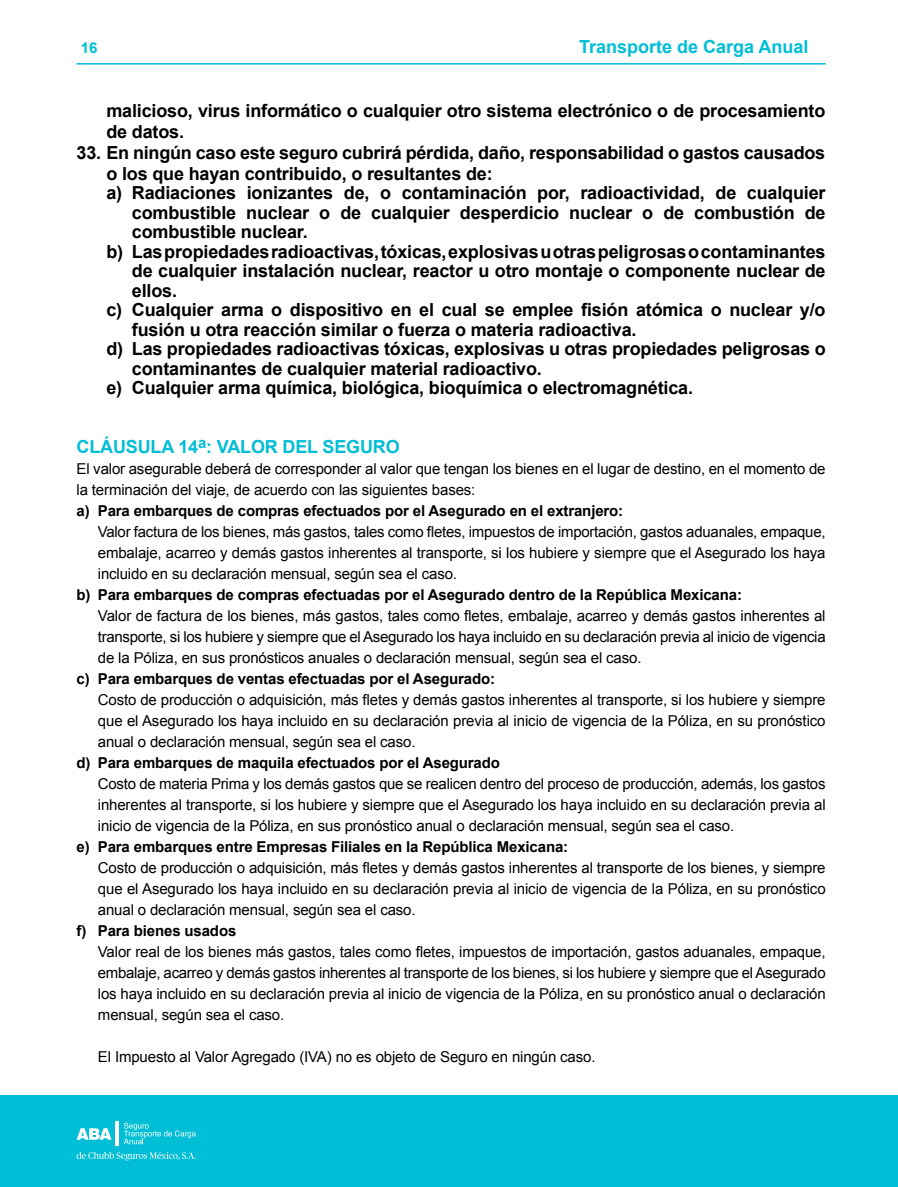
<style>
.page{position:relative;width:898px;height:1187px;background:#fff}
.page>*{position:absolute;margin:0;border:0;box-sizing:border-box;transform-origin:0 0}
.t1{font:700 18px/21px "Arial";letter-spacing:-.01em;color:#000}
.t2{font:700 18px "Arial";letter-spacing:-.01em;color:#00bed6}
.t3{font:15px/21px "Arial";letter-spacing:-.01em;color:#000;text-align:justify}
.t4{font:700 15px "Arial";letter-spacing:-.01em;color:#000}
.t5{font:700 15px "Arial";color:#00bed6}
</style>
<div class="page">
<hr style="left:77px;top:63px;width:748px;height:2px;background:#00bed6">
<div style="left:0;top:1095px;width:897px;height:91px;background:#00bed6"></div>
<svg style="left:124px;top:1122px;width:72px;height:22px"></svg>
<svg style="left:77px;top:1128px;width:34px;height:11px"></svg>
<hr style="left:115px;top:1121px;width:3px;height:24px;background:#fff">
<svg style="left:77px;top:1151px;width:119px;height:9px"></svg>
<p class="t5" style="left:81px;top:38px;width:18px">16</p>
<p class="t2" style="left:578px;top:34px;width:231px">Transporte de Carga Anual</p>
<p class="t1" style="left:106px;top:100px;width:720px">malicioso, virus informático o cualquier otro sistema electrónico o de procesamiento de datos.</p>
<p class="t1" style="left:77px;top:142px;width:750px">33. En ningún caso este seguro cubrirá pérdida, daño, responsabilidad o gastos causados</p>
<p class="t1" style="left:106px;top:163px;width:387px">o los que hayan contribuido, o resultantes de:</p>
<p class="t1" style="left:106px;top:183px;width:720px">a) Radiaciones ionizantes de, o contaminación por, radioactividad, de cualquier</p>
<p class="t1" style="left:132px;top:202px;width:695px">combustible nuclear o de cualquier desperdicio nuclear o de combustión de</p>
<p class="t1" style="left:132px;top:222px;width:177px">combustible nuclear.</p>
<p class="t1" style="left:106px;top:241px;width:720px">b) Las propiedades radioactivas, tóxicas, explosivas u otras peligrosas o contaminantes</p>
<p class="t1" style="left:132px;top:261px;width:695px">de cualquier instalación nuclear, reactor u otro montaje o componente nuclear de</p>
<p class="t1" style="left:132px;top:280px;width:47px">ellos.</p>
<p class="t1" style="left:106px;top:300px;width:720px">c) Cualquier arma o dispositivo en el cual se emplee fisión atómica o nuclear y/o</p>
<p class="t1" style="left:132px;top:319px;width:506px">fusión u otra reacción similar o fuerza o materia radioactiva.</p>
<p class="t1" style="left:106px;top:339px;width:720px">d) Las propiedades radioactivas tóxicas, explosivas u otras propiedades peligrosas o</p>
<p class="t1" style="left:132px;top:358px;width:411px">contaminantes de cualquier material radioactivo.</p>
<p class="t1" style="left:106px;top:378px;width:588px">e) Cualquier arma química, biológica, bioquímica o electromagnética.</p>
<p class="t2" style="left:77px;top:434px;width:324px">CLÁUSULA 14<sup>a</sup>: VALOR DEL SEGURO</p>
<p class="t3" style="left:76px;top:458px;width:750px">El valor asegurable deberá de corresponder al valor que tengan los bienes en el lugar de destino, en el momento de la terminación del viaje, de acuerdo con las siguientes bases:</p>
<p class="t4" style="left:76px;top:500px;width:548px">a) Para embarques de compras efectuados por el Asegurado en el extranjero:</p>
<p class="t3" style="left:98px;top:521px;width:729px">Valor factura de los bienes, más gastos, tales como fletes, impuestos de importación, gastos aduanales, empaque, embalaje, acarreo y demás gastos inherentes al transporte, si los hubiere y siempre que el Asegurado los haya incluido en su declaración mensual, según sea el caso.</p>
<p class="t4" style="left:77px;top:584px;width:666px">b) Para embarques de compras efectuadas por el Asegurado dentro de la República Mexicana:</p>
<p class="t3" style="left:98px;top:605px;width:729px">Valor de factura de los bienes, más gastos, tales como fletes, embalaje, acarreo y demás gastos inherentes al transporte, si los hubiere y siempre que el Asegurado los haya incluido en su declaración previa al inicio de vigencia de la Póliza, en sus pronósticos anuales o declaración mensual, según sea el caso.</p>
<p class="t4" style="left:77px;top:668px;width:420px">c) Para embarques de ventas efectuadas por el Asegurado:</p>
<p class="t3" style="left:98px;top:689px;width:729px">Costo de producción o adquisición, más fletes y demás gastos inherentes al transporte, si los hubiere y siempre que el Asegurado los haya incluido en su declaración previa al inicio de vigencia de la Póliza, en su pronóstico anual o declaración mensual, según sea el caso.</p>
<p class="t4" style="left:77px;top:752px;width:425px">d) Para embarques de maquila efectuados por el Asegurado</p>
<p class="t3" style="left:98px;top:773px;width:729px">Costo de materia Prima y los demás gastos que se realicen dentro del proceso de producción, además, los gastos inherentes al transporte, si los hubiere y siempre que el Asegurado los haya incluido en su declaración previa al inicio de vigencia de la Póliza, en sus pronóstico anual o declaración mensual, según sea el caso.</p>
<p class="t4" style="left:77px;top:836px;width:493px">e) Para embarques entre Empresas Filiales en la República Mexicana:</p>
<p class="t3" style="left:98px;top:857px;width:729px">Costo de producción o adquisición, más fletes y demás gastos inherentes al transporte de los bienes, y siempre que el Asegurado los haya incluido en su declaración previa al inicio de vigencia de la Póliza, en su pronóstico anual o declaración mensual, según sea el caso.</p>
<p class="t4" style="left:77px;top:920px;width:161px">f) Para bienes usados</p>
<p class="t3" style="left:98px;top:941px;width:729px">Valor real de los bienes más gastos, tales como fletes, impuestos de importación, gastos aduanales, empaque, embalaje, acarreo y demás gastos inherentes al transporte de los bienes, si los hubiere y siempre que el Asegurado los haya incluido en su declaración previa al inicio de vigencia de la Póliza, en su pronóstico anual o declaración mensual, según sea el caso.</p>
<p class="t3" style="left:98px;top:1046px;width:499px">El Impuesto al Valor Agregado (IVA) no es objeto de Seguro en ningún caso.</p>
</div>
